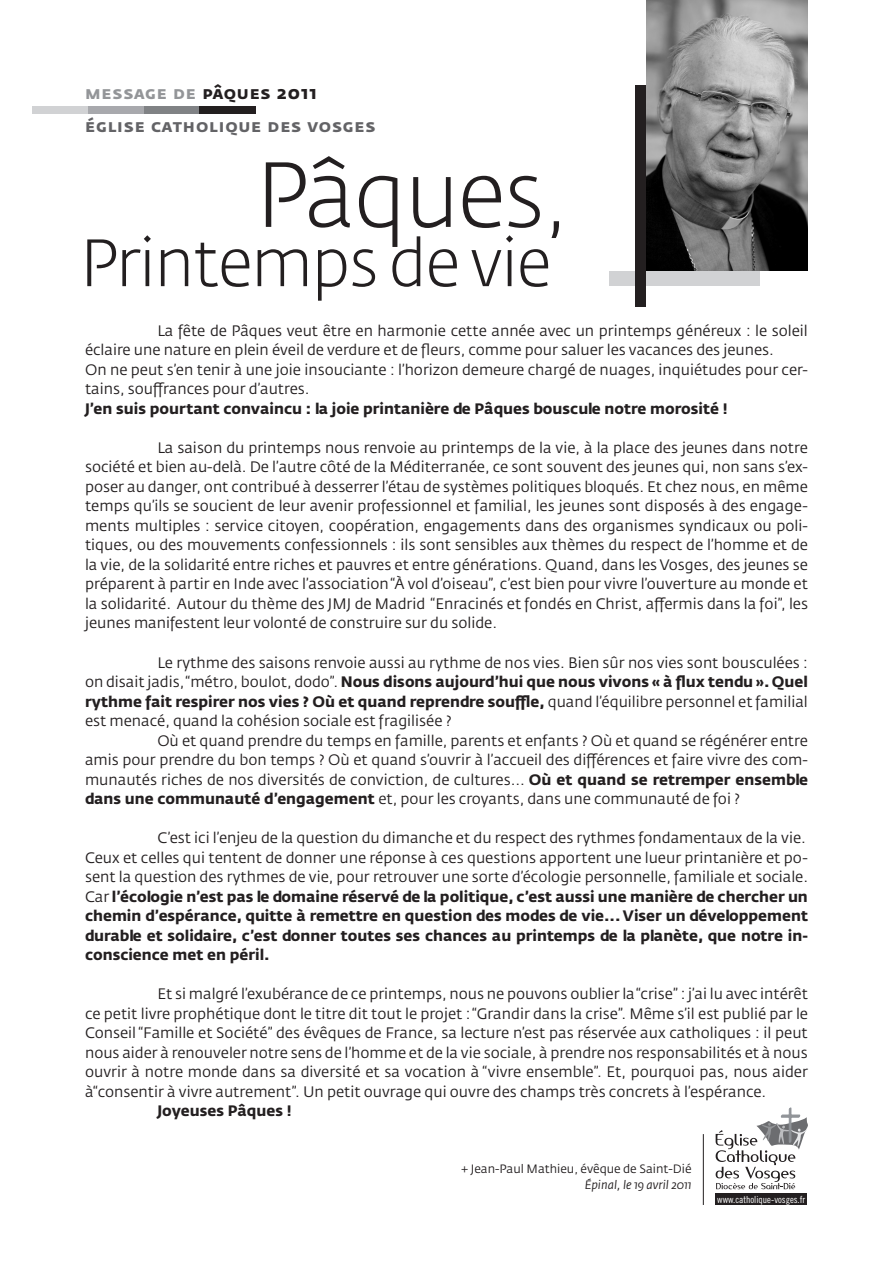
<style>
.page{position:relative;width:893px;height:1263px;background:#fff}
.page>*{position:absolute;margin:0;border:0;box-sizing:border-box;transform-origin:0 0}
.t1{font:300 91.2px "Fedra Sans Pro";letter-spacing:-.025em;color:#231f20}
.t2{font:300 66px "Fedra Sans Pro";letter-spacing:-.025em;color:#231f20}
.t3{font:700 18px "Fedra Sans Pro";letter-spacing:.05em;color:#636366}
.t4{font:700 18px "Fedra Sans Pro";letter-spacing:.05em;color:#231f20}
.t5{font:15px/19.5px "Fedra Sans Pro";color:#231f20;text-align:justify}
.t6{font:700 15px/19.5px "Fedra Sans Pro";color:#231f20;text-align:justify}
.t7{font:12px "Fedra Sans Pro";color:#231f20}
.t8{font:italic 12px "Fedra Sans Pro";color:#231f20}
.t9{font:9.75px "Trade Gothic Cond Eighteen";color:#fff}
.s1{color:#939598}
.s2{font-weight:700}
.s3{font-weight:400}
</style>
<div class="page">
<div style="left:609px;top:271px;width:151px;height:14px;background:#d1d2d4"></div>
<div style="left:32px;top:106px;width:56px;height:7px;background:#d1d2d4"></div>
<div style="left:88px;top:106px;width:56px;height:7px;background:#a8a9ad"></div>
<div style="left:144px;top:106px;width:56px;height:7px;background:#808285"></div>
<div style="left:200px;top:106px;width:56px;height:7px;background:#231f20"></div>
<div style="left:636px;top:85px;width:10px;height:222px;background:#231f20"></div>
<img style="left:646px;top:0;width:162px;height:271px">
<svg style="left:716px;top:1107px;width:92px;height:82px"></svg>
<div style="left:715px;top:1193px;width:92px;height:12px;background:#231f20"></div>
<hr style="left:703px;top:1134px;width:1px;height:71px;background:#231f20">
<p class="t4" style="left:85px;top:82px;width:233px"><span class="s1">message de</span> pâques 2011</p>
<p class="t3" style="left:85px;top:115px;width:292px">église catholique des vosges</p>
<p class="t1" style="left:255px;top:138px;width:316px">Pâques,</p>
<p class="t2" style="left:79px;top:222px;width:474px">Printemps de vie</p>
<p class="t5" style="left:85px;top:321px;width:724px;text-indent:72px">La fête de Pâques veut être en harmonie cette année avec un printemps généreux : le soleil éclaire une nature en plein éveil de verdure et de fleurs, comme pour saluer les vacances des jeunes.</p>
<p class="t5" style="left:85px;top:360px;width:724px">On ne peut s’en tenir à une joie insouciante : l’horizon demeure chargé de nuages, inquiétudes pour cer&shy;tains, souffrances pour d’autres.</p>
<p class="t6" style="left:85px;top:399px;width:644px">J’en suis pourtant convaincu : la joie printanière de Pâques bouscule notre morosité !</p>
<p class="t5" style="left:85px;top:438px;width:724px;text-indent:72px">La saison du printemps nous renvoie au printemps de la vie, à la place des jeunes dans notre société et bien au-delà. De l’autre côté de la Méditerranée, ce sont souvent des jeunes qui, non sans s’ex&shy;poser au danger, ont contribué à desserrer l’étau de systèmes politiques bloqués. Et chez nous, en même temps qu’ils se soucient de leur avenir professionnel et familial, les jeunes sont disposés à des engage&shy;ments multiples : service citoyen, coopération, engagements dans des organismes syndicaux ou poli&shy;tiques, ou des mouvements confessionnels : ils sont sensibles aux thèmes du respect de l’homme et de la vie, de la solidarité entre riches et pauvres et entre générations. Quand, dans les Vosges, des jeunes se préparent à partir en Inde avec l’association “À vol d’oiseau”, c’est bien pour vivre l’ouverture au monde et la solidarité. Autour du thème des JMJ de Madrid “Enracinés et fondés en Christ, affermis dans la foi”, les jeunes manifestent leur volonté de construire sur du solide.</p>
<p class="t5" style="left:85px;top:652px;width:724px;text-indent:72px">Le rythme des saisons renvoie aussi au rythme de nos vies. Bien sûr nos vies sont bousculées : on disait jadis, “métro, boulot, dodo”. <span class="s2">Nous disons aujourd’hui que nous vivons « à flux tendu ». Quel rythme fait respirer nos vies ? Où et quand reprendre souffle,</span> quand l’équilibre personnel et familial est menacé, quand la cohésion sociale est fragilisée ?</p>
<p class="t5" style="left:85px;top:730px;width:724px;text-indent:72px">Où et quand prendre du temps en famille, parents et enfants ? Où et quand se régénérer entre amis pour prendre du bon temps ? Où et quand s’ouvrir à l’accueil des différences et faire vivre des com&shy;munautés riches de nos diversités de conviction, de cultures... <span class="s2">Où et quand se retremper ensemble dans une communauté d’engagement</span> et, pour les croyants, dans une communauté de foi ?</p>
<p class="t5" style="left:157px;top:828px;width:650px">C’est ici l’enjeu de la question du dimanche et du respect des rythmes fondamentaux de la vie.</p>
<p class="t6" style="left:85px;top:847px;width:725px"><span class="s3">Ceux et celles qui tentent de donner une réponse à ces questions apportent une lueur printanière et po&shy;sent la question des rythmes de vie, pour retrouver une sorte d’écologie personnelle, familiale et sociale.<br>Car</span> l’écologie n’est pas le domaine réservé de la politique, c’est aussi une manière de chercher un chemin d’espérance, quitte à remettre en question des modes de vie... Viser un développement durable et solidaire, c’est donner toutes ses chances au printemps de la planète, que notre in&shy;conscience met en péril.</p>
<p class="t5" style="left:85px;top:984px;width:724px;text-indent:72px">Et si malgré l’exubérance de ce printemps, nous ne pouvons oublier la “crise” : j’ai lu avec intérêt ce petit livre prophétique dont le titre dit tout le projet : “Grandir dans la crise”. Même s’il est publié par le Conseil “Famille et Société” des évêques de France, sa lecture n’est pas réservée aux catholiques : il peut nous aider à renouveler notre sens de l’homme et de la vie sociale, à prendre nos responsabilités et à nous ouvrir à notre monde dans sa diversité et sa vocation à “vivre ensemble”. Et, pourquoi pas, nous aider à“consentir à vivre autrement”. Un petit ouvrage qui ouvre des champs très concrets à l’espérance.</p>
<p class="t6" style="left:157px;top:1101px;width:136px">Joyeuses Pâques !</p>
<p class="t7" style="left:461px;top:1161px;width:232px">+ Jean-Paul Mathieu, évêque de Saint-Dié</p>
<p class="t8" style="left:585px;top:1178px;width:108px">Épinal, le 19 avril 2011</p>
<p class="t9" style="left:717px;top:1193px;width:89px">www.catholique-vosges.fr</p>
</div>
